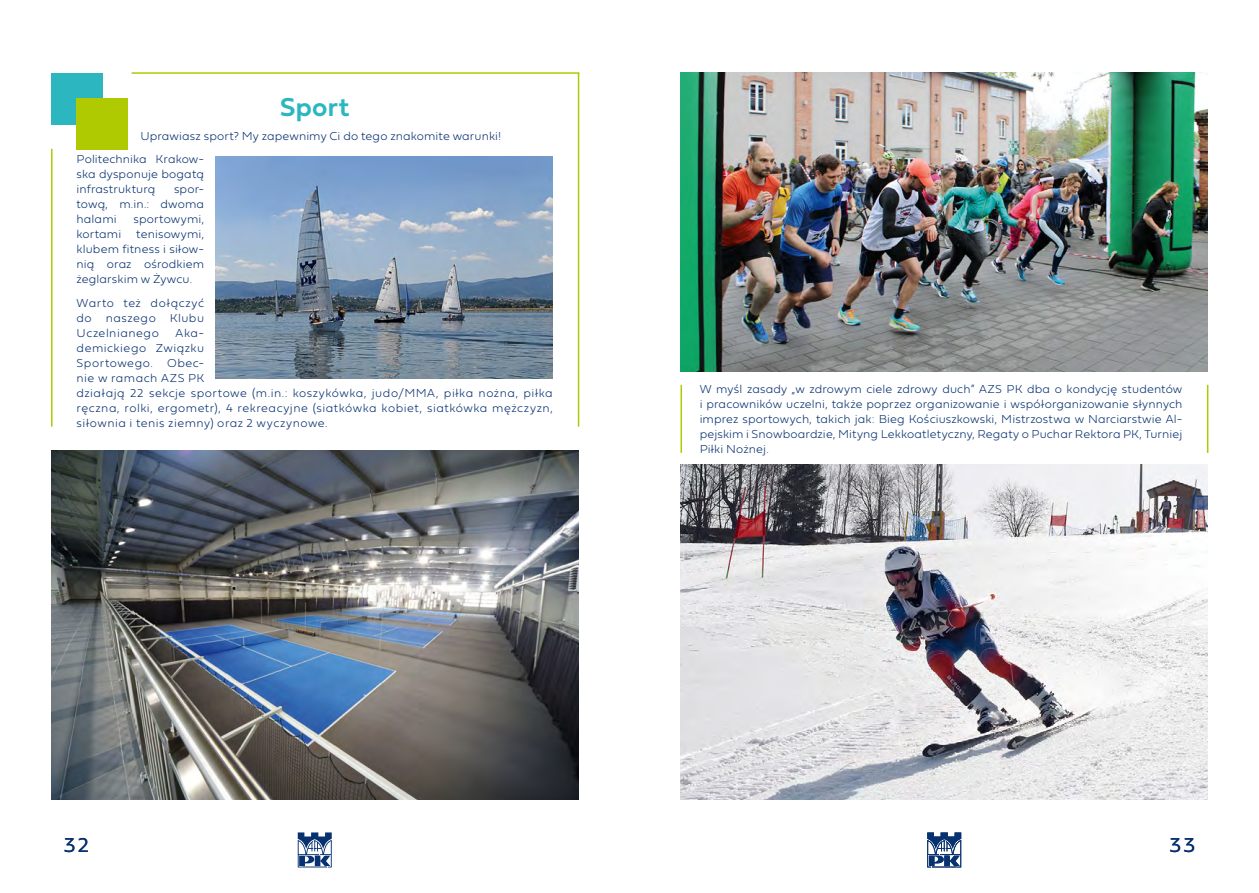
<style>
.page{position:relative;width:1259px;height:893px;background:#fff}
.page>*{position:absolute;margin:0;border:0;box-sizing:border-box;transform-origin:0 0}
.kierunek_-tytuł{font:27px "Fieldwork Geo Demibold";letter-spacing:.015em;color:#2cb7c0}
.t1{font:21px "Fieldwork Geo Light";color:#083170}
.tekst{font:100 12px/15px "Fieldwork Geo";letter-spacing:.015em;color:#083170;text-align:justify}
</style>
<div class="page">
<div style="left:51px;top:73px;width:51px;height:51px;background:#2cb7c0"></div>
<div style="left:77px;top:99px;width:51px;height:51px;background:#afca00"></div>
<hr style="left:132px;top:72px;width:447px;height:2px;background:#afca00">
<hr style="left:578px;top:73px;width:1px;height:354px;background:#afca00">
<hr style="left:51px;top:149px;width:2px;height:278px;background:#afca00">
<hr style="left:680px;top:385px;width:2px;height:68px;background:#afca00">
<svg style="left:298px;top:832px;width:34px;height:35px"></svg>
<svg style="left:927px;top:832px;width:34px;height:35px"></svg>
<img style="left:215px;top:156px;width:338px;height:222px">
<img style="left:51px;top:451px;width:527px;height:348px">
<img style="left:680px;top:72px;width:528px;height:300px">
<img style="left:680px;top:465px;width:528px;height:334px">
<hr style="left:1207px;top:385px;width:1px;height:68px;background:#afca00">
<p class="kierunek_-tytuł" style="left:280px;top:86px;width:71px">Sport</p>
<p class="tekst" style="left:140px;top:128px;width:362px">Uprawiasz sport? My zapewnimy Ci do tego znakomite warunki!</p>
<p class="tekst" style="left:77px;top:151px;width:129px">Politechnika Krakow&shy;ska dysponuje bogatą infrastrukturą</p>
<p class="tekst" style="left:77px;top:181px;width:129px;text-indent:97px">spor&shy;tową, m.in.: dwoma halami</p>
<p class="tekst" style="left:77px;top:211px;width:129px;text-indent:57px">sportowymi, kortami tenisowymi, klubem fitness i siłow&shy;nią oraz ośrodkiem żeglarskim w Żywcu.</p>
<p class="tekst" style="left:77px;top:295px;width:129px">Warto też dołączyć do naszego Klubu Uczelnianego</p>
<p class="tekst" style="left:77px;top:325px;width:129px;text-indent:99px">Aka&shy;demickiego Związku Sportowego. Obec&shy;nie w ramach AZS PK</p>
<p class="tekst" style="left:77px;top:385px;width:478px">działają 22 sekcje sportowe (m.in.: koszykówka, judo/MMA, piłka nożna, piłka ręczna, rolki, ergometr), 4 rekreacyjne (siatkówka kobiet, siatkówka mężczyzn, siłownia i tenis ziemny) oraz 2 wyczynowe.</p>
<p class="tekst" style="left:699px;top:381px;width:484px">W myśl zasady „w zdrowym ciele zdrowy duch” AZS PK dba o kondycję studentów i pracowników uczelni, także poprzez organizowanie i współorganizowanie słynnych imprez sportowych, takich jak: Bieg Kościuszkowski, Mistrzostwa w Narciarstwie Al&shy;pejskim i Snowboardzie, Mityng Lekkoatletyczny, Regaty o Puchar Rektora PK, Turniej Piłki Nożnej.</p>
<p class="t1" style="left:64px;top:829px;width:27px">32</p>
<p class="t1" style="left:1169px;top:829px;width:27px">33</p>
</div>
